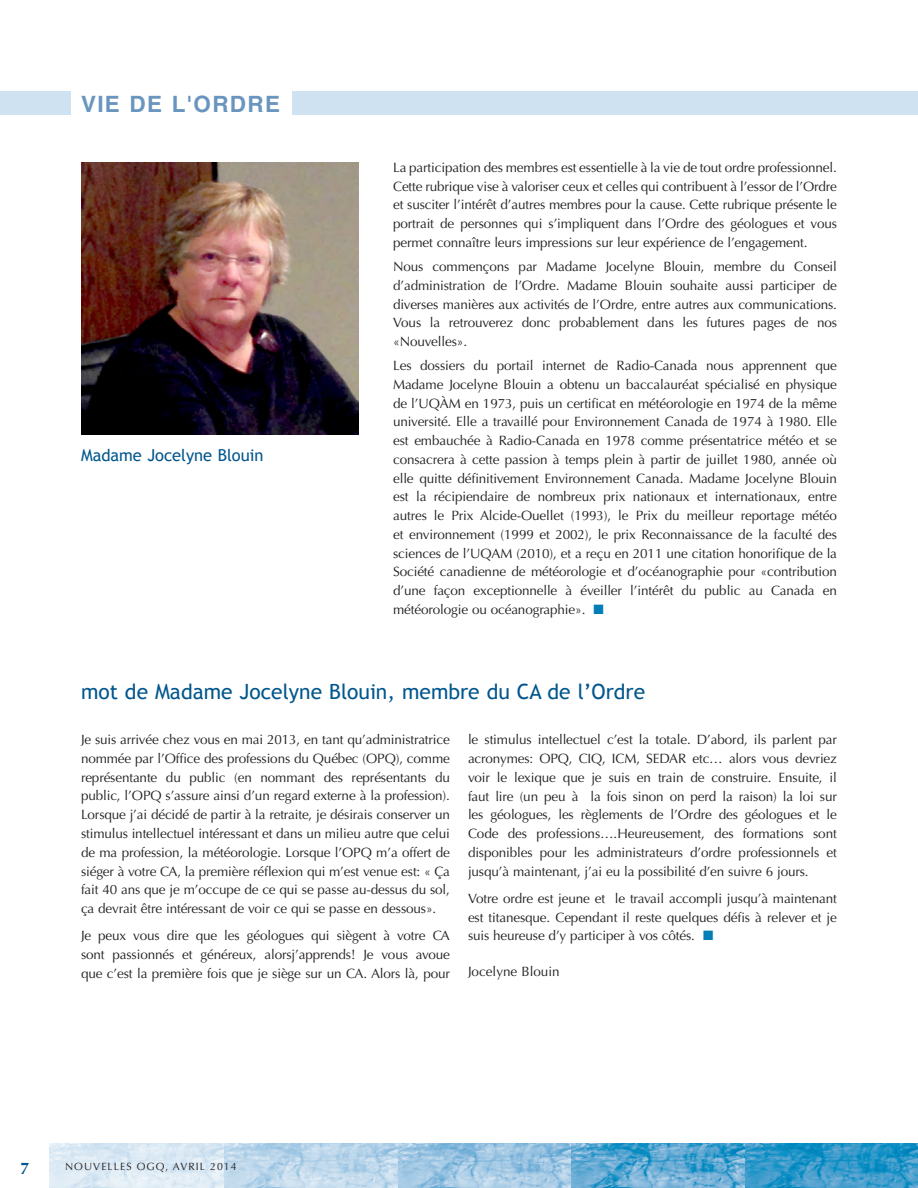
<style>
.page{position:relative;width:918px;height:1188px;background:#fff}
.page>*{position:absolute;margin:0;border:0;box-sizing:border-box;transform-origin:0 0}
.titre{font:700 22.5px "Helvetica";letter-spacing:.06em;color:#6995be}
.t1{font:21px "Trebuchet MS";color:#00568d}
.t2{font:16.5px "Trebuchet MS";color:#00568d}
.t3{font:700 16.5px "Optima";color:#00568d}
.t4{font:13.5px/18.8px "Optima";letter-spacing:-.01em;color:#231f20;text-align:justify}
.t5{font:10.5px "Optima";letter-spacing:.1em;color:#231f20}
.s1{color:#007cb7}
</style>
<div class="page">
<img style="left:744px;top:1144px;width:174px;height:44px">
<svg style="left:571px;top:1144px;width:173px;height:44px;background:#5ca8d2"></svg>
<svg style="left:397px;top:1144px;width:174px;height:44px;background:#9dc5e2"></svg>
<svg style="left:224px;top:1144px;width:173px;height:44px;background:#bcd6ea"></svg>
<svg style="left:50px;top:1144px;width:174px;height:44px;background:#dce9f4"></svg>
<div style="left:0;top:91px;width:71px;height:24px;background:#cfe2f1"></div>
<div style="left:293px;top:91px;width:625px;height:24px;background:#cfe2f1"></div>
<img style="left:81px;top:162px;width:278px;height:272px">
<p class="titre" style="left:81px;top:90px;width:201px">VIE DE L'ORDRE</p>
<p class="t2" style="left:81px;top:445px;width:184px">Madame Jocelyne Blouin</p>
<p class="t4" style="left:393px;top:158px;width:445px">La participation des membres est essentielle à la vie de tout ordre professionnel.<br>Cette rubrique vise à valoriser ceux et celles qui contribuent à l’essor de l’Ordre et susciter l’intérêt d’autres membres pour la cause. Cette rubrique présente le portrait de personnes qui s’impliquent dans l’Ordre des géologues et vous permet connaître leurs impressions sur leur expérience de l’engagement.</p>
<p class="t4" style="left:393px;top:257px;width:445px">Nous commençons par Madame Jocelyne Blouin, membre du Conseil d’administration de l’Ordre. Madame Blouin souhaite aussi participer de diverses manières aux activités de l’Ordre, entre autres aux communications.<br>Vous la retrouverez donc probablement dans les futures pages de nos «Nouvelles».</p>
<p class="t4" style="left:393px;top:356px;width:445px">Les dossiers du portail internet de Radio-Canada nous apprennent que Madame Jocelyne Blouin a obtenu un baccalauréat spécialisé en physique de l’UQÀM en 1973, puis un certificat en météorologie en 1974 de la même université. Elle a travaillé pour Environnement Canada de 1974 à 1980. Elle est embauchée à Radio-Canada en 1978 comme présentatrice météo et se consacrera à cette passion à temps plein à partir de juillet 1980, année où elle quitte définitivement Environnement Canada. Madame Jocelyne Blouin est la récipiendaire de nombreux prix nationaux et internationaux, entre autres le Prix Alcide-Ouellet (1993), le Prix du meilleur reportage météo et environnement (1999 et 2002), le prix Reconnaissance de la faculté des sciences de l’UQAM (2010), et a reçu en 2011 une citation honorifique de la Société canadienne de météorologie et d’océanographie pour «contribution d’une façon exceptionnelle à éveiller l’intérêt du public au Canada en météorologie ou océanographie». <span class="s1">■</span></p>
<p class="t1" style="left:81px;top:680px;width:566px">mot de Madame Jocelyne Blouin, membre du CA de l’Ordre</p>
<p class="t4" style="left:81px;top:730px;width:371px">Je suis arrivée chez vous en mai 2013, en tant qu’administratrice nommée par l’Office des professions du Québec (OPQ), comme représentante du public (en nommant des représentants du public, l’OPQ s’assure ainsi d’un regard externe à la profession).<br>Lorsque j’ai décidé de partir à la retraite, je désirais conserver un stimulus intellectuel intéressant et dans un milieu autre que celui de ma profession, la météorologie. Lorsque l’OPQ m’a offert de siéger à votre CA, la première réflexion qui m’est venue est: « Ça fait 40 ans que je m’occupe de ce qui se passe au-dessus du sol, ça devrait être intéressant de voir ce qui se passe en dessous».</p>
<p class="t4" style="left:81px;top:927px;width:371px">Je peux vous dire que les géologues qui siègent à votre CA sont passionnés et généreux, alorsj’apprends! Je vous avoue que c’est la première fois que je siège sur un CA. Alors là, pour</p>
<p class="t4" style="left:468px;top:731px;width:371px">le stimulus intellectuel c’est la totale. D’abord, ils parlent par acronymes: OPQ, CIQ, ICM, SEDAR etc… alors vous devriez voir le lexique que je suis en train de construire. Ensuite, il faut lire (un peu à la fois sinon on perd la raison) la loi sur les géologues, les règlements de l’Ordre des géologues et le Code des professions….Heureusement, des formations sont disponibles pour les administrateurs d’ordre professionnels et jusqu’à maintenant, j’ai eu la possibilité d’en suivre 6 jours.</p>
<p class="t4" style="left:468px;top:889px;width:370px">Votre ordre est jeune et le travail accompli jusqu’à maintenant est titanesque. Cependant il reste quelques défis à relever et je suis heureuse d’y participer à vos côtés. <span class="s1">■</span></p>
<p class="t4" style="left:468px;top:963px;width:93px">Jocelyne Blouin</p>
<p class="t3" style="left:20px;top:1158px;width:11px">7</p>
<p class="t5" style="left:65px;top:1161px;width:173px">NOUVELLES OGQ, AVRIL 2014</p>
</div>
